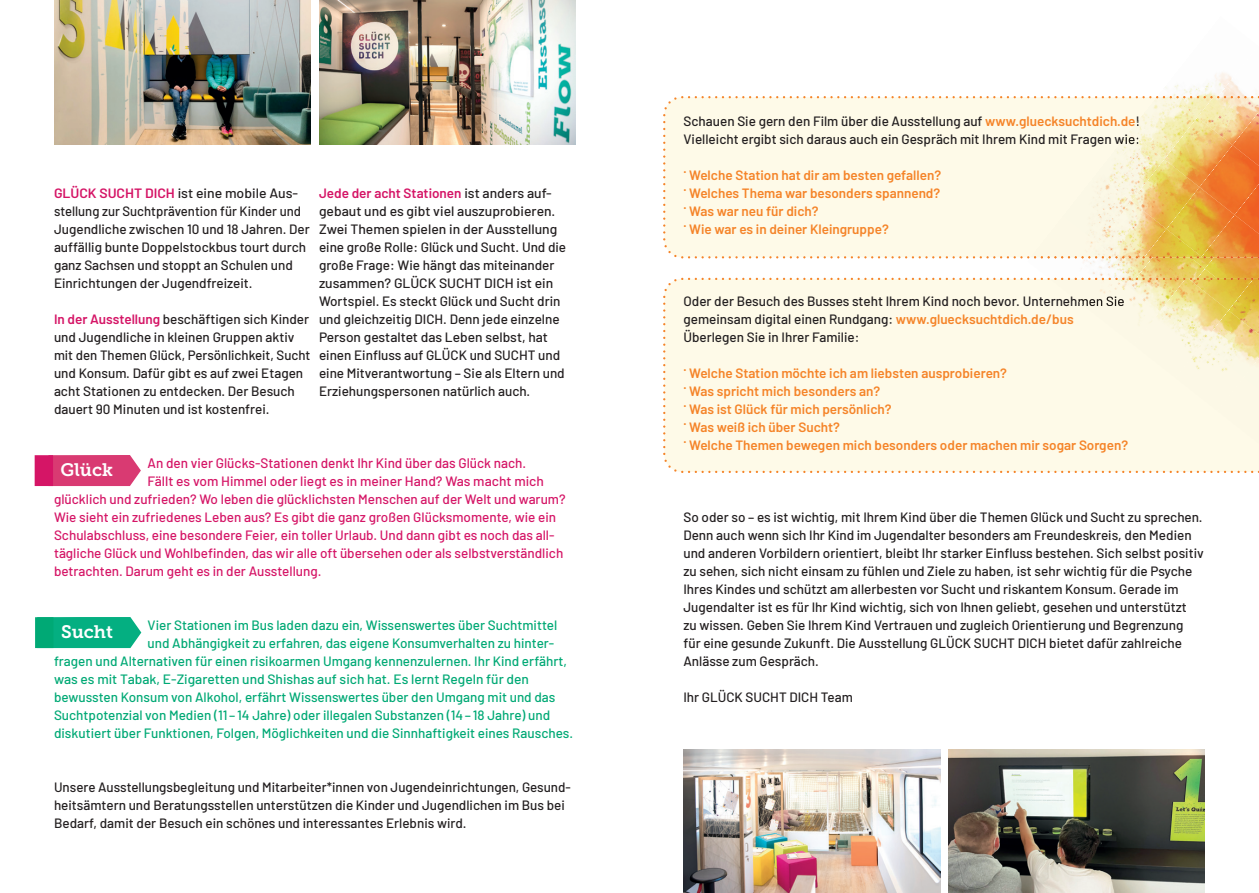
<style>
.page{position:relative;width:1259px;height:893px;background:#fff}
.page>*{position:absolute;margin:0;border:0;box-sizing:border-box;transform-origin:0 0}
.t1{font:18px "Museo Slab 700";color:#fff}
.t2{font:500 13.8px "Barlow";color:#d51566}
.t3{font:500 13.5px/18px "Barlow";color:#231f20}
.t4{font:500 13.5px "Barlow";color:#00a975}
.t5{font:500 13.5px/18px "Barlow";color:#d51566}
.t6{font:600 13.5px/18px "Barlow";color:#f58429}
.t7{font:500 13.5px/18px "Barlow";color:#231f20;scale:1.04 1}
.s1{font-weight:600;color:#d51566}
.s2{font-weight:600;color:#f58429}
</style>
<div class="page">
<svg style="left:53px;top:617px;width:88px;height:31px;background:#12b388"></svg>
<div style="left:35px;top:617px;width:18px;height:31px;background:#00a975"></div>
<svg style="left:53px;top:455px;width:88px;height:31px;background:#db467b"></svg>
<div style="left:35px;top:455px;width:18px;height:31px;background:#d51566"></div>
<div style="left:663px;top:96px;width:489px;height:162px;background:#fefae8"></div>
<div style="left:663px;top:278px;width:596px;height:195px;background:#fefae8"></div>
<img style="left:54px;top:0;width:256px;height:144px">
<img style="left:319px;top:0;width:256px;height:144px">
<img style="left:683px;top:749px;width:257px;height:144px">
<img style="left:948px;top:749px;width:256px;height:144px">
<img style="left:1091px;top:258px;width:15px;height:20px">
<img style="left:1027px;top:258px;width:64px;height:20px">
<img style="left:1152px;top:258px;width:107px;height:20px">
<img style="left:1106px;top:258px;width:46px;height:20px">
<img style="left:1191px;top:258px;width:22px;height:11px">
<img style="left:1165px;top:84px;width:60px;height:13px">
<img style="left:1225px;top:87px;width:33px;height:9px">
<img style="left:1188px;top:72px;width:50px;height:15px">
<div style="left:1030px;top:215px;width:68px;height:41px;background:#fcf8e6"></div>
<svg style="left:688px;top:256px;width:461px;height:2px"></svg>
<img style="left:1098px;top:229px;width:68px;height:28px">
<img style="left:1063px;top:174px;width:68px;height:69px">
<img style="left:1234px;top:234px;width:25px;height:22px">
<img style="left:1166px;top:215px;width:68px;height:41px">
<img style="left:1131px;top:187px;width:68px;height:42px">
<img style="left:1096px;top:132px;width:68px;height:69px">
<img style="left:1234px;top:215px;width:25px;height:19px">
<img style="left:1199px;top:166px;width:60px;height:49px">
<img style="left:1164px;top:145px;width:68px;height:42px">
<img style="left:1129px;top:97px;width:68px;height:62px">
<img style="left:1232px;top:145px;width:27px;height:21px">
<img style="left:1197px;top:98px;width:62px;height:47px">
<img style="left:1171px;top:97px;width:42px;height:20px">
<div style="left:1217px;top:389px;width:42px;height:55px;background:#fcf8e6"></div>
<div style="left:1175px;top:378px;width:68px;height:33px;background:#fcf8e6"></div>
<img style="left:1133px;top:334px;width:126px;height:44px">
<img style="left:1091px;top:280px;width:137px;height:65px">
<div style="left:1049px;top:280px;width:68px;height:32px;background:#fcf8e6"></div>
<img style="left:1243px;top:358px;width:16px;height:31px">
<img style="left:1119px;top:280px;width:66px;height:31px">
<img style="left:1228px;top:280px;width:31px;height:54px">
<img style="left:1188px;top:280px;width:65px;height:30px">
<svg style="left:1131px;top:118px;width:9px;height:11px"></svg>
<img style="left:1117px;top:134px;width:21px;height:13px">
<img style="left:1034px;top:256px;width:74px;height:2px">
<img style="left:1149px;top:256px;width:34px;height:2px">
<img style="left:1108px;top:256px;width:36px;height:2px">
<img style="left:1183px;top:256px;width:76px;height:2px">
<img style="left:1156px;top:96px;width:49px;height:2px">
<img style="left:1210px;top:96px;width:49px;height:2px">
<svg style="left:688px;top:278px;width:571px;height:2px"></svg>
<img style="left:1072px;top:296px;width:52px;height:10px">
<p class="t7" style="left:54px;top:183px;width:247px"><span class="s1">GLÜCK SUCHT DICH</span> ist eine mobile Aus&shy;stellung zur Suchtprävention für Kinder und Jugendliche zwischen 10 und 18 Jahren. Der auffällig bunte Doppelstockbus tourt durch ganz Sachsen und stoppt an Schulen und Einrichtungen der Jugendfreizeit.</p>
<p class="t3" style="left:54px;top:309px;width:258px"><span class="s1">In der Ausstellung</span> beschäftigen sich Kinder und Jugendliche in kleinen Gruppen aktiv mit den Themen Glück, Persönlichkeit, Sucht und Konsum. Dafür gibt es auf zwei Etagen acht Stationen zu entdecken. Der Besuch dauert 90 Minuten und ist kostenfrei.</p>
<p class="t3" style="left:319px;top:183px;width:249px"><span class="s1">Jede der acht Stationen</span> ist anders auf&shy;gebaut und es gibt viel auszuprobieren.<br>Zwei Themen spielen in der Ausstellung eine große Rolle: Glück und Sucht. Und die große Frage: Wie hängt das miteinander zusammen? GLÜCK SUCHT DICH ist ein Wortspiel. Es steckt Glück und Sucht drin und gleichzeitig DICH. Denn jede einzelne Person gestaltet das Leben selbst, hat einen Einfluss auf GLÜCK und SUCHT und eine Mitverantwortung – Sie als Eltern und Erziehungspersonen natürlich auch.</p>
<p class="t2" style="left:148px;top:453px;width:380px">An den vier Glücks-Stationen denkt Ihr Kind über das Glück nach.</p>
<p class="t5" style="left:54px;top:471px;width:513px;text-indent:94px">Fällt es vom Himmel oder liegt es in meiner Hand? Was macht mich glücklich und zufrieden? Wo leben die glücklichsten Menschen auf der Welt und warum?<br>Wie sieht ein zufriedenes Leben aus? Es gibt die ganz großen Glücksmomente, wie ein Schulabschluss, eine besondere Feier, ein toller Urlaub. Und dann gibt es noch das all&shy;tägliche Glück und Wohlbefinden, das wir alle oft übersehen oder als selbstverständlich betrachten. Darum geht es in der Ausstellung.</p>
<h1 class="t1" style="left:61px;top:459px;width:54px">Glück</h1>
<p class="t4" style="left:148px;top:615px;width:411px">Vier Stationen im Bus laden dazu ein, Wissenswertes über Suchtmittel</p>
<p class="t4" style="left:148px;top:633px;width:408px">und Abhängigkeit zu erfahren, das eigene Konsumverhalten zu hinter-</p>
<p class="t4" style="left:54px;top:651px;width:514px">fragen und Alternativen für einen risikoarmen Umgang kennenzulernen. Ihr Kind erfährt,</p>
<p class="t4" style="left:54px;top:669px;width:476px">was es mit Tabak, E-Zigaretten und Shishas auf sich hat. Es lernt Regeln für den</p>
<p class="t4" style="left:54px;top:687px;width:503px">bewussten Konsum von Alkohol, erfährt Wissenswertes über den Umgang mit und das</p>
<p class="t4" style="left:54px;top:705px;width:498px">Suchtpotenzial von Medien (11 – 14 Jahre) oder illegalen Substanzen (14 – 18 Jahre) und</p>
<p class="t4" style="left:54px;top:723px;width:520px">diskutiert über Funktionen, Folgen, Möglichkeiten und die Sinnhaftigkeit eines Rausches.</p>
<h1 class="t1" style="left:61px;top:621px;width:53px">Sucht</h1>
<p class="t3" style="left:54px;top:777px;width:518px">Unsere Ausstellungsbegleitung und Mitarbeiter*innen von Jugendeinrichtungen, Gesund&shy;heitsämtern und Beratungsstellen unterstützen die Kinder und Jugendlichen im Bus bei<br>Bedarf, damit der Besuch ein schönes und interessantes Erlebnis wird.</p>
<p class="t3" style="left:683px;top:111px;width:458px">Schauen Sie gern den Film über die Ausstellung auf <span class="s2">www.gluecksuchtdich.de</span>!<br>Vielleicht ergibt sich daraus auch ein Gespräch mit Ihrem Kind mit Fragen wie:</p>
<p class="t6" style="left:683px;top:165px;width:259px">· Welche Station hat dir am besten gefallen? · Welches Thema war besonders spannend? · Was war neu für dich?<br>· Wie war es in deiner Kleingruppe?</p>
<p class="t3" style="left:683px;top:291px;width:442px">Oder der Besuch des Busses steht Ihrem Kind noch bevor. Unternehmen Sie gemeinsam digital einen Rundgang: <span class="s2">www.gluecksuchtdich.de/bus<br></span>Überlegen Sie in Ihrer Familie:</p>
<p class="t6" style="left:683px;top:363px;width:446px">· Welche Station möchte ich am liebsten ausprobieren?<br>· Was spricht mich besonders an?<br>· Was ist Glück für mich persönlich?<br>· Was weiß ich über Sucht?<br>· Welche Themen bewegen mich besonders oder machen mir sogar Sorgen?</p>
<p class="t3" style="left:683px;top:507px;width:522px">So oder so – es ist wichtig, mit Ihrem Kind über die Themen Glück und Sucht zu sprechen.<br>Denn auch wenn sich Ihr Kind im Jugendalter besonders am Freundeskreis, den Medien und anderen Vorbildern orientiert, bleibt Ihr starker Einfluss bestehen. Sich selbst positiv zu sehen, sich nicht einsam zu fühlen und Ziele zu haben, ist sehr wichtig für die Psyche Ihres Kindes und schützt am allerbesten vor Sucht und riskantem Konsum. Gerade im Jugendalter ist es für Ihr Kind wichtig, sich von Ihnen geliebt, gesehen und unterstützt<br>zu wissen. Geben Sie Ihrem Kind Vertrauen und zugleich Orientierung und Begrenzung für eine gesunde Zukunft. Die Ausstellung GLÜCK SUCHT DICH bietet dafür zahlreiche Anlässe zum Gespräch.</p>
<p class="t3" style="left:683px;top:687px;width:171px">Ihr GLÜCK SUCHT DICH Team</p>
</div>
